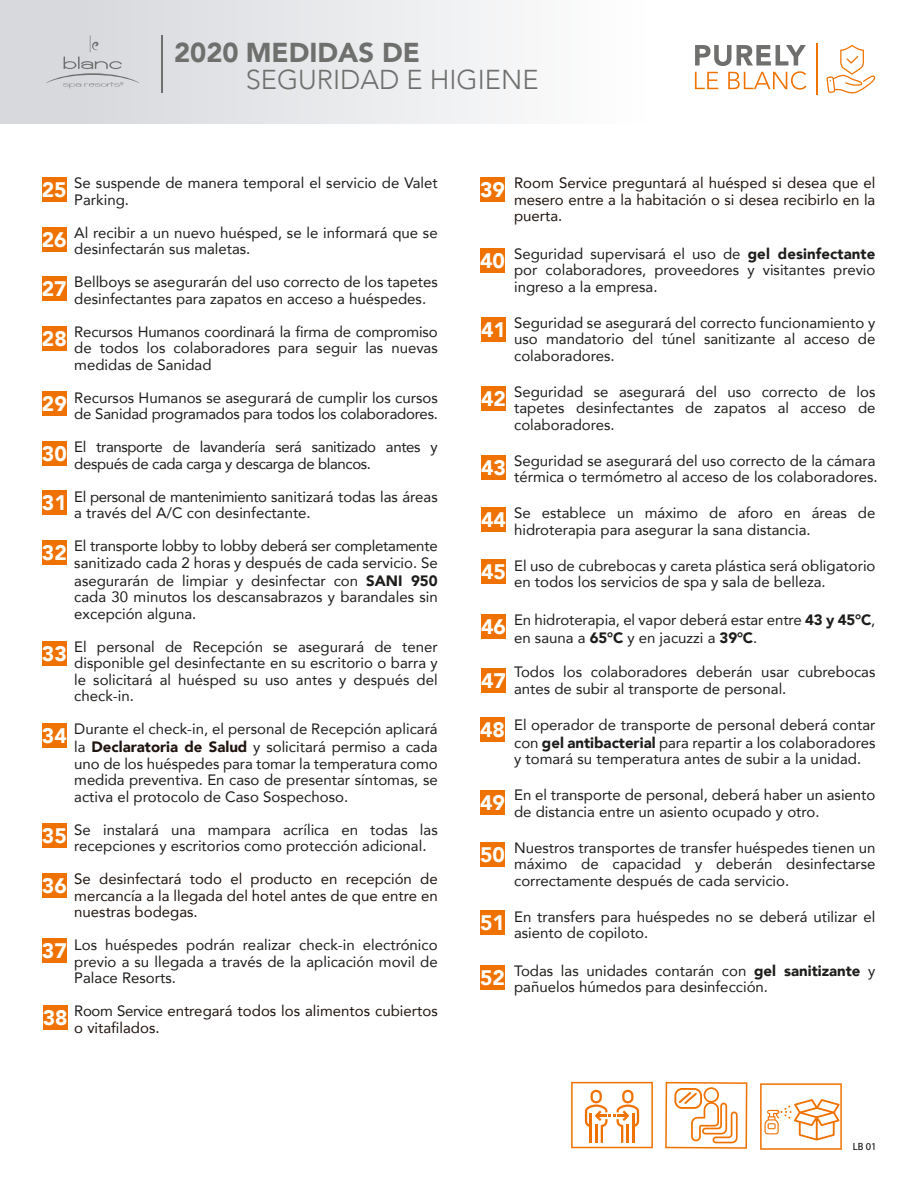
<style>
.page{position:relative;width:918px;height:1188px;background:#fff}
.page>*{position:absolute;margin:0;border:0;box-sizing:border-box;transform-origin:0 0}
.t1{font:300 27.3px "Avenir";color:#6f6f6e}
.t2{font:900 27.3px "Avenir";color:#6f6f6e}
.t3{font:900 21px "Avenir";color:#fff}
.t4{font:15px/16.5px "Avenir";color:#1d1d1b}
.t5{font:15px/16.5px "Avenir";color:#1f140f;text-align:justify}
.t6{font:15px/16.5px "Avenir";letter-spacing:-.025em;color:#1d1d1b}
.t7{font:10.5px "Myriad Pro";color:#000}
.s1{font-weight:900}
.s2{font-weight:900;color:#1f140f}
.s3{color:#1d1d1b}
</style>
<div class="page">
<div style="left:42px;top:177px;width:24px;height:24px;background:#ef7100"></div>
<div style="left:42px;top:227px;width:24px;height:24px;background:#ef7100"></div>
<div style="left:42px;top:276px;width:24px;height:24px;background:#ef7100"></div>
<div style="left:43px;top:1005px;width:24px;height:24px;background:#ef7100"></div>
<div style="left:481px;top:177px;width:24px;height:24px;background:#ef7100"></div>
<div style="left:481px;top:249px;width:24px;height:24px;background:#ef7100"></div>
<div style="left:481px;top:318px;width:25px;height:24px;background:#ef7100"></div>
<div style="left:481px;top:386px;width:25px;height:24px;background:#ef7100"></div>
<div style="left:481px;top:456px;width:25px;height:24px;background:#ef7100"></div>
<div style="left:481px;top:507px;width:25px;height:24px;background:#ef7100"></div>
<div style="left:481px;top:559px;width:25px;height:25px;background:#ef7100"></div>
<div style="left:481px;top:615px;width:25px;height:24px;background:#ef7100"></div>
<div style="left:481px;top:668px;width:25px;height:24px;background:#ef7100"></div>
<div style="left:481px;top:717px;width:24px;height:25px;background:#ef7100"></div>
<div style="left:480px;top:790px;width:25px;height:25px;background:#ef7100"></div>
<div style="left:481px;top:843px;width:24px;height:24px;background:#ef7100"></div>
<div style="left:481px;top:910px;width:24px;height:24px;background:#ef7100"></div>
<div style="left:481px;top:965px;width:24px;height:25px;background:#ef7100"></div>
<div style="left:42px;top:327px;width:24px;height:24px;background:#ef7100"></div>
<div style="left:42px;top:392px;width:24px;height:24px;background:#ef7100"></div>
<div style="left:42px;top:441px;width:24px;height:25px;background:#ef7100"></div>
<div style="left:42px;top:491px;width:24px;height:24px;background:#ef7100"></div>
<div style="left:42px;top:541px;width:24px;height:24px;background:#ef7100"></div>
<div style="left:42px;top:642px;width:24px;height:24px;background:#ef7100"></div>
<div style="left:42px;top:723px;width:24px;height:25px;background:#ef7100"></div>
<div style="left:42px;top:823px;width:24px;height:24px;background:#ef7100"></div>
<div style="left:42px;top:874px;width:24px;height:24px;background:#ef7100"></div>
<div style="left:42px;top:939px;width:24px;height:24px;background:#ef7100"></div>
<svg style="left:760px;top:1083px;width:82px;height:67px"></svg>
<svg style="left:665px;top:1082px;width:82px;height:67px"></svg>
<svg style="left:571px;top:1082px;width:82px;height:66px"></svg>
<div style="left:0;top:0;width:918px;height:124px;background:linear-gradient(to right,#d6d8dc,#fff)"></div>
<hr style="left:161px;top:35px;width:2px;height:57px;background:#6f6f6e">
<svg style="left:46px;top:35px;width:93px;height:53px"></svg>
<svg style="left:826px;top:45px;width:49px;height:48px"></svg>
<hr style="left:816px;top:43px;width:1px;height:51px;background:#ef7100">
<svg style="left:695px;top:45px;width:112px;height:45px"></svg>
<h1 class="t2" style="left:174px;top:29px;width:247px">2020 MEDIDAS DE</h1>
<h1 class="t1" style="left:246px;top:64px;width:294px">SEGURIDAD E HIGIENE</h1>
<p class="t4" style="left:74px;top:175px;width:365px">Se suspende de manera temporal el servicio de Valet<br>Parking.</p>
<p class="t4" style="left:74px;top:224px;width:365px">Al recibir a un nuevo huésped, se le informará que se desinfectarán sus maletas.</p>
<p class="t4" style="left:74px;top:274px;width:365px">Bellboys se asegurarán del uso correcto de los tapetes desinfectantes para zapatos en acceso a huéspedes.</p>
<p class="t4" style="left:74px;top:323px;width:365px;text-align:justify">Recursos Humanos coordinará la firma de compromiso de todos los colaboradores para seguir las nuevas medidas de Sanidad</p>
<p class="t4" style="left:74px;top:389px;width:365px">Recursos Humanos se asegurará de cumplir los cursos de Sanidad programados para todos los colaboradores.</p>
<p class="t6" style="left:74px;top:439px;width:365px">El transporte de lavandería será sanitizado antes y después de cada carga y descarga de blancos.</p>
<p class="t4" style="left:74px;top:488px;width:365px">El personal de mantenimiento sanitizará todas las áreas a través del A/C con desinfectante.</p>
<p class="t4" style="left:74px;top:538px;width:365px">El transporte lobby to lobby deberá ser completamente sanitizado cada 2 horas y después de cada servicio. Se</p>
<p class="t4" style="left:74px;top:572px;width:365px;text-align:justify">asegurarán de limpiar y desinfectar con <span class="s1">SANI 950 </span>cada 30 minutos los descansabrazos y barandales sin excepción alguna.</p>
<p class="t4" style="left:74px;top:638px;width:365px;text-align:justify">El personal de Recepción se asegurará de tener disponible gel desinfectante en su escritorio o barra y le solicitará al huésped su uso antes y después del check-in.</p>
<p class="t4" style="left:74px;top:720px;width:365px;line-height:18px">Durante el check-in, el personal de Recepción aplicará la <span class="s2">Declaratoria de Salud</span> y solicitará permiso a cada</p>
<p class="t4" style="left:74px;top:755px;width:365px;text-align:justify">uno de los huéspedes para tomar la temperatura como medida preventiva. En caso de presentar síntomas, se activa el protocolo de Caso Sospechoso.</p>
<p class="t4" style="left:74px;top:821px;width:365px">Se instalará una mampara acrílica en todas las recepciones y escritorios como protección adicional.</p>
<p class="t5" style="left:74px;top:871px;width:365px">Se desinfectará todo el producto en recepción de mercancía a la llegada del hotel antes de que entre en nuestras bodegas.</p>
<p class="t4" style="left:74px;top:937px;width:365px;text-align:justify">Los huéspedes podrán realizar check-in electrónico previo a su llegada a través de la aplicación movil de Palace Resorts.</p>
<p class="t5" style="left:74px;top:1003px;width:365px"><span class="s3">Room Service</span> entregará todos los alimentos cubiertos o vitafilados.</p>
<h2 class="t3" style="left:42px;top:171px;width:26px">25</h2>
<h2 class="t3" style="left:42px;top:221px;width:26px">26</h2>
<h2 class="t3" style="left:42px;top:270px;width:26px">27</h2>
<h2 class="t3" style="left:42px;top:321px;width:26px">28</h2>
<h2 class="t3" style="left:42px;top:386px;width:26px">29</h2>
<h2 class="t3" style="left:42px;top:436px;width:26px">30</h2>
<h2 class="t3" style="left:42px;top:485px;width:26px">31</h2>
<h2 class="t3" style="left:42px;top:535px;width:26px">32</h2>
<h2 class="t3" style="left:42px;top:636px;width:26px">33</h2>
<h2 class="t3" style="left:42px;top:718px;width:26px">34</h2>
<h2 class="t3" style="left:42px;top:817px;width:26px">35</h2>
<h2 class="t3" style="left:42px;top:868px;width:26px">36</h2>
<h2 class="t3" style="left:42px;top:933px;width:26px">37</h2>
<h2 class="t3" style="left:43px;top:1000px;width:26px">38</h2>
<h2 class="t3" style="left:480px;top:172px;width:26px">39</h2>
<h2 class="t3" style="left:480px;top:243px;width:26px">40</h2>
<h2 class="t3" style="left:481px;top:312px;width:26px">41</h2>
<h2 class="t3" style="left:481px;top:380px;width:26px">42</h2>
<h2 class="t3" style="left:481px;top:450px;width:26px">43</h2>
<h2 class="t3" style="left:481px;top:502px;width:26px">44</h2>
<h2 class="t3" style="left:481px;top:554px;width:26px">45</h2>
<h2 class="t3" style="left:481px;top:609px;width:26px">46</h2>
<h2 class="t3" style="left:481px;top:662px;width:26px">47</h2>
<h2 class="t3" style="left:480px;top:712px;width:26px">48</h2>
<h2 class="t3" style="left:480px;top:785px;width:26px">49</h2>
<h2 class="t3" style="left:480px;top:837px;width:26px">50</h2>
<h2 class="t3" style="left:480px;top:904px;width:26px">51</h2>
<h2 class="t3" style="left:480px;top:960px;width:26px">52</h2>
<p class="t5" style="left:514px;top:175px;width:363px">Room Service preguntará al huésped si desea que el mesero entre a la habitación o si desea recibirlo en la puerta.</p>
<p class="t4" style="left:514px;top:245px;width:363px;text-align:justify">Seguridad supervisará el uso de <span class="s1">gel desinfectante </span>por colaboradores, proveedores y visitantes previo ingreso a la empresa.</p>
<p class="t4" style="left:514px;top:314px;width:363px;text-align:justify">Seguridad se asegurará del correcto funcionamiento y uso mandatorio del túnel sanitizante al acceso de colaboradores.</p>
<p class="t4" style="left:514px;top:383px;width:363px;text-align:justify">Seguridad se asegurará del uso correcto de los tapetes desinfectantes de zapatos al acceso de colaboradores.</p>
<p class="t4" style="left:514px;top:452px;width:365px">Seguridad se asegurará del uso correcto de la cámara térmica o termómetro al acceso de los colaboradores.</p>
<p class="t4" style="left:514px;top:505px;width:363px">Se establece un máximo de aforo en áreas de hidroterapia para asegurar la sana distancia.</p>
<p class="t4" style="left:514px;top:557px;width:363px">El uso de cubrebocas y careta plástica será obligatorio en todos los servicios de spa y sala de belleza.</p>
<p class="t4" style="left:514px;top:610px;width:363px;line-height:18px">En hidroterapia, el vapor deberá estar entre <span class="s1">43 y 45°C</span>, en sauna a <span class="s1">65°C</span> y en jacuzzi a <span class="s1">39°C</span>.</p>
<p class="t4" style="left:514px;top:664px;width:363px">Todos los colaboradores deberán usar cubrebocas antes de subir al transporte de personal.</p>
<p class="t4" style="left:514px;top:715px;width:363px;line-height:18px">El operador de transporte de personal deberá contar con <span class="s1">gel antibacterial</span> para repartir a los colaboradores</p>
<p class="t4" style="left:514px;top:751px;width:349px">y tomará su temperatura antes de subir a la unidad.</p>
<p class="t4" style="left:514px;top:787px;width:363px">En el transporte de personal, deberá haber un asiento de distancia entre un asiento ocupado y otro.</p>
<p class="t4" style="left:514px;top:839px;width:363px;text-align:justify">Nuestros transportes de transfer huéspedes tienen un máximo de capacidad y deberán desinfectarse correctamente después de cada servicio.</p>
<p class="t4" style="left:514px;top:908px;width:363px">En transfers para huéspedes no se deberá utilizar el asiento de copiloto.</p>
<p class="t4" style="left:514px;top:962px;width:363px">Todas las unidades contarán con <span class="s1">gel sanitizante</span> y pañuelos húmedos para desinfección.</p>
<p class="t7" style="left:853px;top:1140px;width:25px">LB 01</p>
</div>
